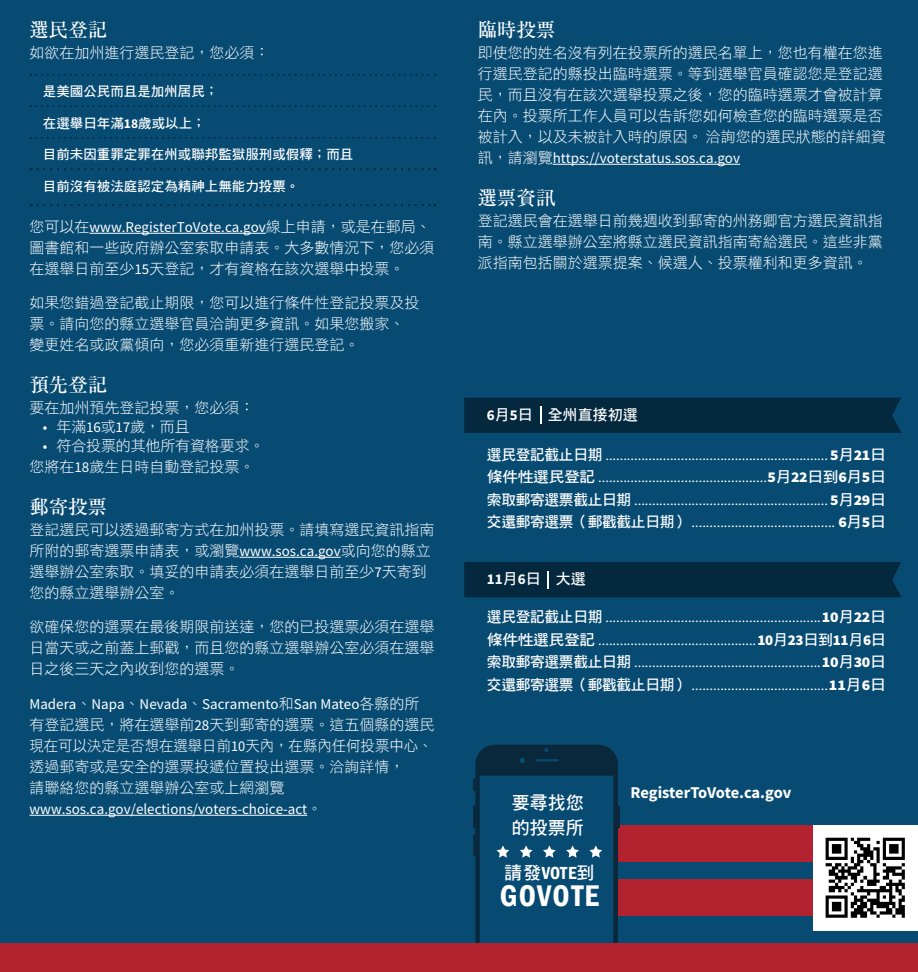
<style>
.page{position:relative;width:918px;height:972px;background:#074b73}
.page>*{position:absolute;margin:0;border:0;box-sizing:border-box;transform-origin:0 0}
.t1{font:600 condensed 30.75px "Franklin Gothic";letter-spacing:.04em;color:#fff}
.Subhd{font:19.5px "Old Newspapers Sung";color:#fff}
.t2{font:18px/25.5px "DF Hei Std W7";color:#fff}
.t3{font:600 condensed 18px "Franklin Gothic";color:#fff}
.t4{font:700 16.5px "Source Sans Pro";letter-spacing:-.015em;color:#fff}
.Body{font:15px/21px "DF Hei Std W3";color:#fff}
.t5{font:15px "Minion Pro";color:#fff;scale:1.05 1}
.t6{font:15px "DF Hei Std W7";color:#fff}
.t7{font:13.5px "DF Hei Std W7";color:#fff}
.s1{font-family:"Source Sans Pro";font-weight:700}
.s2{font-family:"Source Sans Pro"}
.s3{font-family:"DF Hei Std W7"}
.s4{font-family:"Source Sans Pro";font-weight:900}
.s5{font-family:"DF Hei Std W7";font-weight:400;font-stretch:normal}
</style>
<div class="page">
<div style="left:610px;top:825px;width:209px;height:36px;background:#b3222f"></div>
<div style="left:610px;top:879px;width:209px;height:37px;background:#b3222f"></div>
<img style="left:813px;top:825px;width:105px;height:105px">
<div style="left:0;top:944px;width:918px;height:28px;background:#b3222f"></div>
<svg style="left:30px;top:74px;width:406px;height:2px"></svg>
<svg style="left:30px;top:105px;width:406px;height:2px"></svg>
<svg style="left:30px;top:137px;width:406px;height:2px"></svg>
<svg style="left:31px;top:168px;width:404px;height:2px"></svg>
<svg style="left:31px;top:204px;width:404px;height:2px"></svg>
<hr style="left:89px;top:233px;width:177px;height:1px;background:#fff">
<hr style="left:239px;top:557px;width:102px;height:1px;background:#fff">
<hr style="left:29px;top:815px;width:278px;height:1px;background:#fff">
<hr style="left:553px;top:164px;width:187px;height:1px;background:#fff">
<div style="left:464px;top:562px;width:438px;height:35px;background:#04283e"></div>
<div style="left:464px;top:398px;width:438px;height:35px;background:#04283e"></div>
<svg style="left:473px;top:745px;width:147px;height:199px"></svg>
<p class="Subhd" style="left:29px;top:19px;width:80px">選民登記</p>
<p class="Body" style="left:29px;top:42px;width:242px">如欲在加州進行選民登記，您必須：</p>
<p class="t7" style="left:43px;top:84px;width:177px">是美國公民而且是加州居民；</p>
<p class="t7" style="left:43px;top:115px;width:164px">在選舉日年滿<span class="s1">18</span>歲或以上；</p>
<p class="t7" style="left:43px;top:147px;width:312px">目前未因重罪定罪在州或聯邦監獄服刑或假釋；而且</p>
<p class="t7" style="left:43px;top:178px;width:258px">目前沒有被法庭認定為精神上無能力投票。</p>
<p class="Body" style="left:29px;top:216px;width:407px">您可以在<span class="s2">www.RegisterToVote.ca.gov</span>線上申請，或是在郵局、圖書館和一些政府辦公室索取申請表。大多數情況下，您必須在選舉日前至少<span class="s2">15</span>天登記，才有資格在該次選舉中投票。</p>
<p class="Body" style="left:29px;top:292px;width:392px">如果您錯過登記截止期限，您可以進行條件性登記投票及投票。請向您的縣立選舉官員洽詢更多資訊。如果您搬家、變更姓名或政黨傾向，您必須重新進行選民登記。</p>
<p class="Subhd" style="left:29px;top:375px;width:80px">預先登記</p>
<p class="Body" style="left:29px;top:397px;width:227px">要在加州預先登記投票，您必須：</p>
<p class="Body" style="left:43px;top:416px;width:148px"><span class="s2">•</span> 年滿<span class="s2">16</span>或<span class="s2">17</span>歲，而且</p>
<p class="Body" style="left:43px;top:435px;width:223px"><span class="s2">•</span> 符合投票的其他所有資格要求。</p>
<p class="Body" style="left:29px;top:456px;width:226px">您將在<span class="s2">18</span>歲生日時自動登記投票。</p>
<p class="Subhd" style="left:29px;top:496px;width:80px">郵寄投票</p>
<p class="Body" style="left:29px;top:519px;width:407px">登記選民可以透過郵寄方式在加州投票。請填寫選民資訊指南所附的郵寄選票申請表，或瀏覽<span class="s2">www.sos.ca.gov</span>或向您的縣立選舉辦公室索取。填妥的申請表必須在選舉日前至少<span class="s2">7</span>天寄到您的縣立選舉辦公室。</p>
<p class="Body" style="left:29px;top:616px;width:407px;text-align:justify">欲確保您的選票在最後期限前送達，您的已投選票必須在選舉日當天或之前蓋上郵戳，而且您的縣立選舉辦公室必須在選舉日之後三天之內收到您的選票。</p>
<p class="Body" style="left:29px;top:693px;width:406px"><span class="s2">Madera</span>、<span class="s2">Napa</span>、<span class="s2">Nevada</span>、<span class="s2">Sacramento</span>和<span class="s2">San Mateo</span>各縣的所有登記選民，將在選舉前<span class="s2">28</span>天到郵寄的選票。這五個縣的選民現在可以決定是否想在選舉日前<span class="s2">10</span>天內，在縣內任何投票中心、透過郵寄或是安全的選票投遞位置投出選票。洽詢詳情，<br>請聯絡您的縣立選舉辦公室或上網瀏覽<span class="s2">www.sos.ca.gov/elections/voters-choice-act</span>。</p>
<p class="Subhd" style="left:478px;top:19px;width:79px">臨時投票</p>
<p class="Body" style="left:478px;top:42px;width:409px">即使您的姓名沒有列在投票所的選民名單上，您也有權在您進行選民登記的縣投出臨時選票。等到選舉官員確認您是登記選民，而且沒有在該次選舉投票之後，您的臨時選票才會被計算在內。投票所工作人員可以告訴您如何檢查您的臨時選票是否被計入，以及未被計入時的原因。洽詢您的選民狀態的詳細資訊，請瀏覽<span class="s2">https://voterstatus.sos.ca.gov</span></p>
<p class="Subhd" style="left:478px;top:187px;width:79px">選票資訊</p>
<p class="Body" style="left:478px;top:210px;width:406px;text-align:justify">登記選民會在選舉日前幾週收到郵寄的州務卿官方選民資訊指南。縣立選舉辦公室將縣立選民資訊指南寄給選民。這些非黨派指南包括關於選票提案、候選人、投票權利和更多資訊。</p>
<p class="t6" style="left:487px;top:407px;width:152px"><span class="s1">6</span>月<span class="s1">5</span>日 全州直接初選</p>
<p class="t5" style="left:487px;top:445px;width:381px"><span class="s3">選民登記截止日期</span> ..............................................................<span class="s4">5</span><span class="s3">月</span><span class="s4">21</span><span class="s3">日</span></p>
<p class="t5" style="left:487px;top:468px;width:381px"><span class="s3">條件性選民登記</span> ...............................................<span class="s4">5</span><span class="s3">月</span><span class="s4">22</span><span class="s3">日到</span><span class="s4">6</span><span class="s3">月</span><span class="s4">5</span><span class="s3">日</span></p>
<p class="t5" style="left:487px;top:490px;width:381px"><span class="s3">索取郵寄選票截止日期</span> ......................................................<span class="s4">5</span><span class="s3">月</span><span class="s4">29</span><span class="s3">日</span></p>
<p class="t5" style="left:487px;top:513px;width:382px"><span class="s3">交還郵寄選票（郵戳截止日期）</span> ........................................ <span class="s4">6</span><span class="s3">月</span><span class="s4">5</span><span class="s3">日</span></p>
<p class="t6" style="left:487px;top:571px;width:100px"><span class="s1">11</span>月<span class="s1">6</span>日 大選</p>
<p class="t5" style="left:487px;top:607px;width:381px"><span class="s3">選民登記截止日期</span> ............................................................<span class="s4">10</span><span class="s3">月</span><span class="s4">22</span><span class="s3">日</span></p>
<p class="t5" style="left:487px;top:630px;width:381px"><span class="s3">條件性選民登記</span> ............................................ <span class="s4">10</span><span class="s3">月</span><span class="s4">23</span><span class="s3">日到</span><span class="s4">11</span><span class="s3">月</span><span class="s4">6</span><span class="s3">日</span></p>
<p class="t5" style="left:487px;top:652px;width:381px"><span class="s3">索取郵寄選票截止日期</span> ....................................................<span class="s4">10</span><span class="s3">月</span><span class="s4">30</span><span class="s3">日</span></p>
<p class="t5" style="left:487px;top:675px;width:381px"><span class="s3">交還郵寄選票（郵戳截止日期）</span> ......................................<span class="s4">11</span><span class="s3">月</span><span class="s4">6</span><span class="s3">日</span></p>
<p class="t2" style="left:512px;top:789px;width:73px">要尋找您的投票所</p>
<p class="t3" style="left:504px;top:861px;width:92px"><span class="s5">請發</span>VOTE<span class="s5">到</span></p>
<p class="t1" style="left:500px;top:875px;width:101px">GOVOTE</p>
<p class="t4" style="left:631px;top:782px;width:162px">RegisterToVote.ca.gov</p>
</div>
